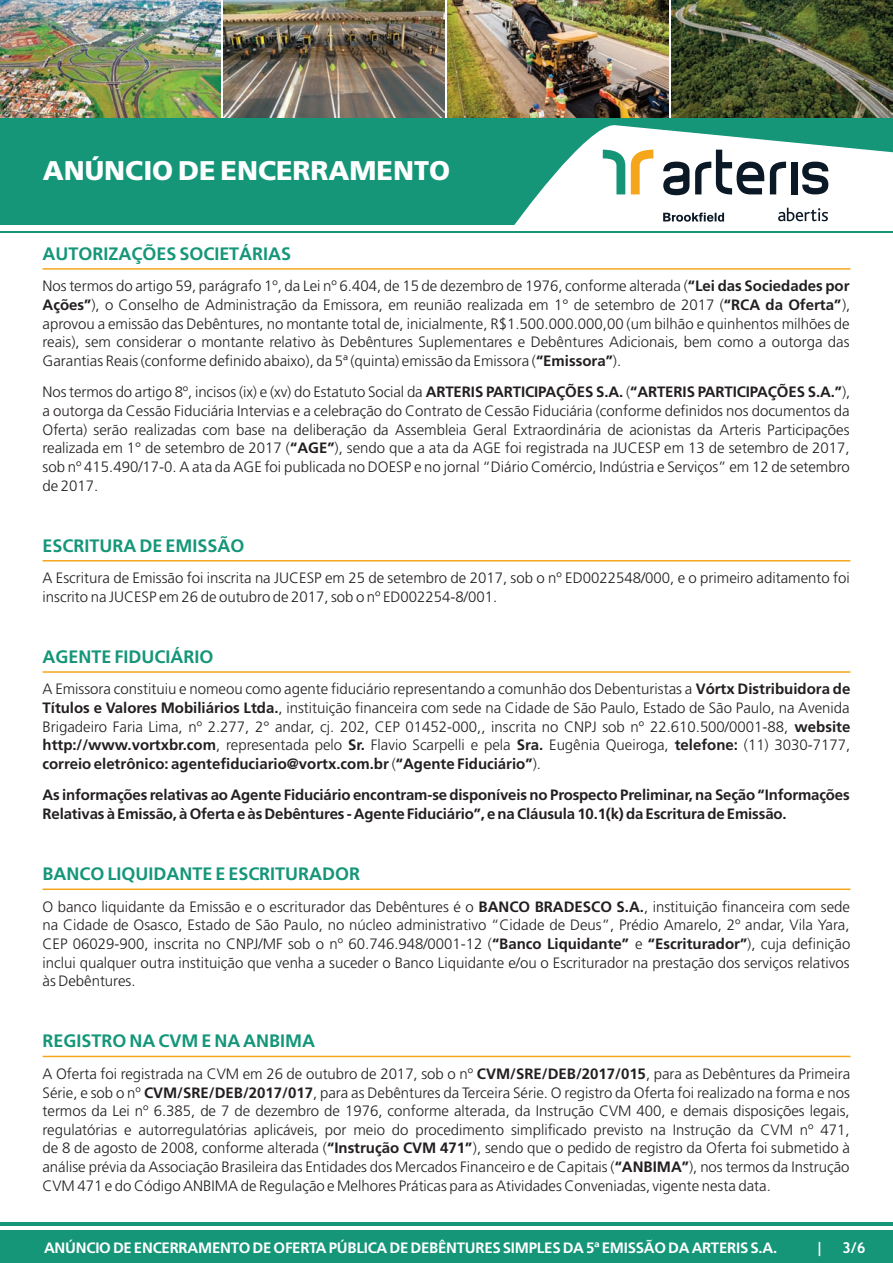
<style>
.page{position:relative;width:893px;height:1263px;background:#fff}
.page>*{position:absolute;margin:0;border:0;box-sizing:border-box;transform-origin:0 0}
.t1{font:900 27px "Frutiger";color:#fff}
.t2{font:700 18px "Frutiger";color:#159679}
.t3{font:300 15px/18.6px "Frutiger";color:#231f20;text-align:justify}
.t4{font:700 15px/18.6px "Frutiger";letter-spacing:-.01em;color:#231f20}
.t5{font:700 15px "Frutiger";letter-spacing:-.015em;color:#fff}
.t6{font:700 15px "Trebuchet MS";color:#fff}
.s1{font-weight:700}
</style>
<div class="page">
<img style="left:671px;top:0;width:222px;height:118px">
<img style="left:448px;top:0;width:220px;height:118px">
<img style="left:223px;top:0;width:221px;height:118px">
<img style="left:0;top:0;width:221px;height:118px">
<div style="left:0;top:118px;width:893px;height:107px;background:#159679"></div>
<svg style="left:514px;top:125px;width:379px;height:100px"></svg>
<div style="left:0;top:1231px;width:893px;height:32px;background:#159679"></div>
<hr style="left:0;top:1222px;width:893px;height:3px;background:#159679">
<hr style="left:0;top:231px;width:892px;height:2px;background:#159679">
<hr style="left:43px;top:268px;width:807px;height:2px;background:#f5a61c">
<hr style="left:43px;top:560px;width:807px;height:1px;background:#f5a61c">
<hr style="left:43px;top:671px;width:807px;height:2px;background:#f5a61c">
<hr style="left:43px;top:888px;width:807px;height:2px;background:#f5a61c">
<hr style="left:43px;top:1056px;width:807px;height:1px;background:#f5a61c">
<h1 class="t1" style="left:43px;top:160px;width:409px">ANÚNCIO DE ENCERRAMENTO</h1>
<p class="t2" style="left:43px;top:246px;width:250px">AUTORIZAÇÕES SOCIETÁRIAS</p>
<p class="t3" style="left:43px;top:278px;width:809px">Nos termos do artigo 59, parágrafo 1º, da Lei nº 6.404, de 15 de dezembro de 1976, conforme alterada (<span class="s1">“Lei das Sociedades por Ações”</span>), o Conselho de Administração da Emissora, em reunião realizada em 1° de setembro de 2017 (<span class="s1">“RCA da Oferta”</span>), aprovou a emissão das Debêntures, no montante total de, inicialmente, R$1.500.000.000,00 (um bilhão e quinhentos milhões de reais), sem considerar o montante relativo às Debêntures Suplementares e Debêntures Adicionais, bem como a outorga das Garantias Reais (conforme definido abaixo), da 5ª (quinta) emissão da Emissora (<span class="s1">“Emissora”</span>).</p>
<p class="t3" style="left:43px;top:384px;width:809px">Nos termos do artigo 8º, incisos (ix) e (xv) do Estatuto Social da <span class="s1">ARTERIS PARTICIPAÇÕES S.A.</span> (<span class="s1">“ARTERIS PARTICIPAÇÕES S.A.”</span>), a outorga da Cessão Fiduciária Intervias e a celebração do Contrato de Cessão Fiduciária (conforme definidos nos documentos da Oferta) serão realizadas com base na deliberação da Assembleia Geral Extraordinária de acionistas da Arteris Participações realizada em 1° de setembro de 2017 (<span class="s1">“AGE”</span>), sendo que a ata da AGE foi registrada na JUCESP em 13 de setembro de 2017, sob nº 415.490/17-0. A ata da AGE foi publicada no DOESP e no jornal “Diário Comércio, Indústria e Serviços” em 12 de setembro de 2017.</p>
<p class="t2" style="left:43px;top:538px;width:203px">ESCRITURA DE EMISSÃO</p>
<p class="t3" style="left:43px;top:570px;width:809px">A Escritura de Emissão foi inscrita na JUCESP em 25 de setembro de 2017, sob o nº ED0022548/000, e o primeiro aditamento foi inscrito na JUCESP em 26 de outubro de 2017, sob o nº ED002254-8/001.</p>
<p class="t2" style="left:43px;top:649px;width:172px">AGENTE FIDUCIÁRIO</p>
<p class="t3" style="left:43px;top:681px;width:809px">A Emissora constituiu e nomeou como agente fiduciário representando a comunhão dos Debenturistas a <span class="s1">Vórtx Distribuidora de Títulos e Valores Mobiliários Ltda.</span>, instituição financeira com sede na Cidade de São Paulo, Estado de São Paulo, na Avenida Brigadeiro Faria Lima, nº 2.277, 2° andar, cj. 202, CEP 01452-000,, inscrita no CNPJ sob nº 22.610.500/0001-88, <span class="s1">website http://www.vortxbr.com</span>, representada pelo <span class="s1">Sr.</span> Flavio Scarpelli e pela <span class="s1">Sra.</span> Eugênia Queiroga, <span class="s1">telefone:</span> (11) 3030-7177, <span class="s1">correio eletrônico: agentefiduciario@vortx.com.br</span> (<span class="s1">“Agente Fiduciário”</span>).</p>
<p class="t4" style="left:43px;top:787px;width:809px">As informações relativas ao Agente Fiduciário encontram-se disponíveis no Prospecto Preliminar, na Seção “Informações<br>Relativas à Emissão, à Oferta e às Debêntures - Agente Fiduciário”, e na Cláusula 10.1(k) da Escritura de Emissão.</p>
<p class="t2" style="left:43px;top:867px;width:319px">BANCO LIQUIDANTE E ESCRITURADOR</p>
<p class="t3" style="left:43px;top:898px;width:809px">O banco liquidante da Emissão e o escriturador das Debêntures é o <span class="s1">BANCO BRADESCO S.A.</span>, instituição financeira com sede na Cidade de Osasco, Estado de São Paulo, no núcleo administrativo “Cidade de Deus”, Prédio Amarelo, 2º andar, Vila Yara, CEP 06029-900, inscrita no CNPJ/MF sob o nº 60.746.948/0001-12 (<span class="s1">“Banco Liquidante”</span> e <span class="s1">“Escriturador”</span>), cuja definição inclui qualquer outra instituição que venha a suceder o Banco Liquidante e/ou o Escriturador na prestação dos serviços relativos às Debêntures.</p>
<p class="t2" style="left:43px;top:1034px;width:274px">REGISTRO NA CVM E NA ANBIMA</p>
<p class="t3" style="left:42px;top:1065px;width:809px">A Oferta foi registrada na CVM em 26 de outubro de 2017, sob o nº <span class="s1">CVM/SRE/DEB/2017/015</span>, para as Debêntures da Primeira Série, e sob o nº <span class="s1">CVM/SRE/DEB/2017/017</span>, para as Debêntures da Terceira Série. O registro da Oferta foi realizado na forma e nos termos da Lei nº 6.385, de 7 de dezembro de 1976, conforme alterada, da Instrução CVM 400, e demais disposições legais, regulatórias e autorregulatórias aplicáveis, por meio do procedimento simplificado previsto na Instrução da CVM nº 471, de 8 de agosto de 2008, conforme alterada (<span class="s1">“Instrução CVM 471”</span>), sendo que o pedido de registro da Oferta foi submetido à análise prévia da Associação Brasileira das Entidades dos Mercados Financeiro e de Capitais (<span class="s1">“ANBIMA”</span>), nos termos da Instrução CVM 471 e do Código ANBIMA de Regulação e Melhores Práticas para as Atividades Conveniadas, vigente nesta data.</p>
<p class="t5" style="left:44px;top:1242px;width:735px">ANÚNCIO DE ENCERRAMENTO DE OFERTA PÚBLICA DE DEBÊNTURES SIMPLES DA 5ª EMISSÃO DA ARTERIS S.A.</p>
<p class="t6" style="left:815px;top:1239px;width:52px">| 3/6</p>
</div>
